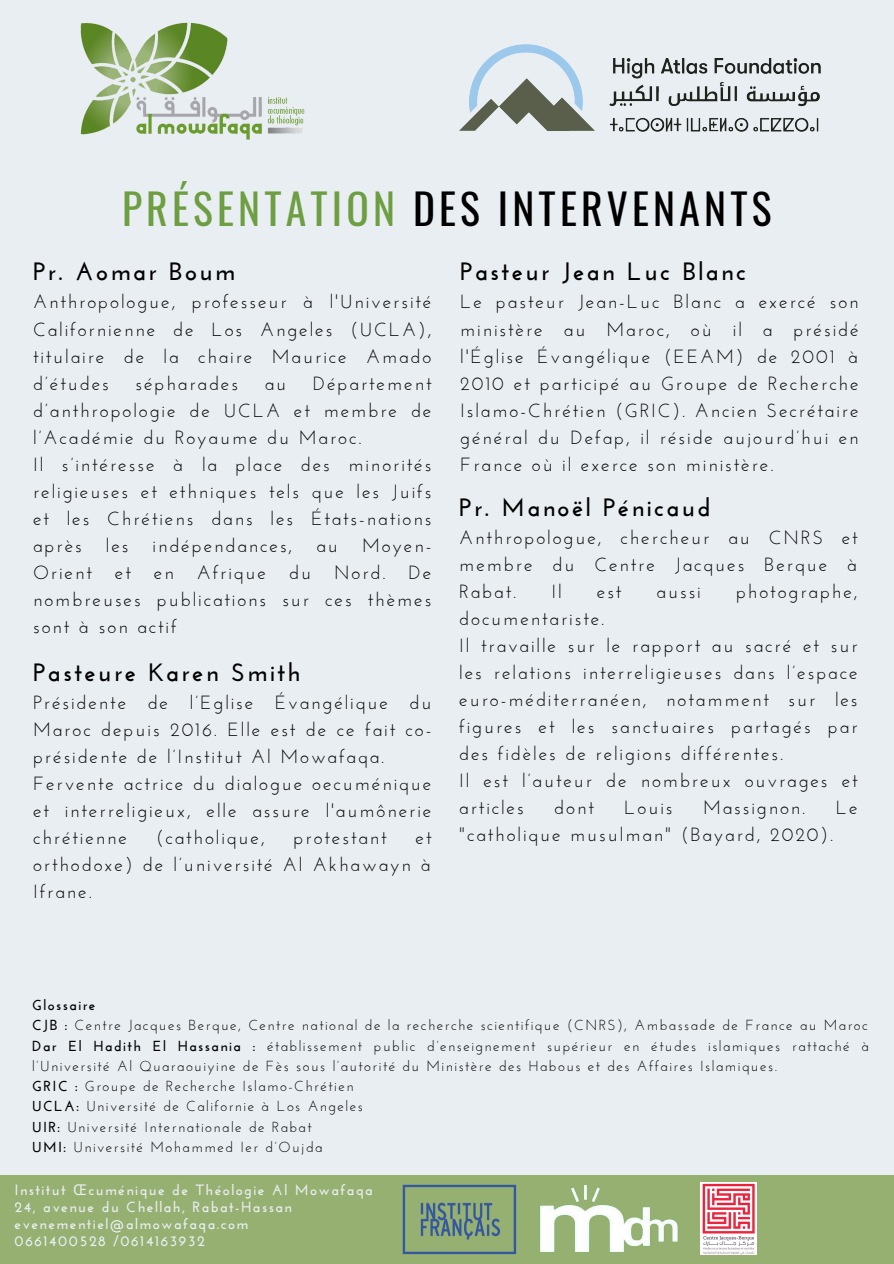
<style>
.page{position:relative;width:894px;height:1264px;background:#fff}
.page>*{position:absolute;margin:0;border:0;box-sizing:border-box;transform-origin:0 0}
.t1{font:41.7px "Oswald";letter-spacing:.1em;color:#000}
.t2{font:700 25.05px "Josefin Sans";letter-spacing:.1em;color:#000}
.t3{font:19.05px/27px "Josefin Sans";letter-spacing:.1em;color:#000;text-align:justify}
.t4{font:700 14.85px "Josefin Sans";letter-spacing:.1em;color:#e9eef2}
.t5{font:14.55px/20.2px "Josefin Sans";letter-spacing:.1em;color:#000}
.t6{font:700 14.55px "Josefin Sans";letter-spacing:.1em;color:#000}
.s1{color:#6d9e42}
.s2{font-weight:700}
.s3{font-family:"Noto Sans";font-weight:400}
</style>
<div class="page">
<div style="left:0;top:0;width:893px;height:1263px;background:#e9eef2"></div>
<div style="left:0;top:1174px;width:893px;height:89px;background:#96b071"></div>
<img style="left:402px;top:1184px;width:114px;height:70px">
<img style="left:540px;top:1185px;width:138px;height:68px">
<img style="left:700px;top:1182px;width:56px;height:72px">
<img style="left:80px;top:22px;width:225px;height:118px">
<img style="left:459px;top:44px;width:361px;height:87px">
<h2 class="t1" style="left:122px;top:176px;width:650px"><span class="s1">PRÉSENTATION</span> DES INTERVENANTS</h2>
<p class="t2" style="left:33px;top:261px;width:204px">Pr. Aomar Boum</p>
<p class="t3" style="left:33px;top:290px;width:400px">Anthropologue, professeur à l'Université Californienne de Los Angeles (UCLA), titulaire de la chaire Maurice Amado d’études</p>
<h2 class="t2" style="left:460px;top:261px;width:287px">Pasteur Jean Luc Blanc</h2>
<h2 class="t3" style="left:460px;top:290px;width:400px">Le pasteur Jean-Luc Blanc a exercé son ministère au Maroc, où il a présidé l'Église Évangélique (EEAM) de 2001 à 2010 et participé au Groupe de Recherche Islamo-Chrétien (GRIC). Ancien Secrétaire général du Defap, il réside aujourd’hui en France où il exerce son ministère.</h2>
<h2 class="t2" style="left:459px;top:496px;width:253px">Pr. Manoël Pénicaud</h2>
<h2 class="t3" style="left:459px;top:525px;width:400px">Anthropologue, chercheur au CNRS et membre du Centre Jacques Berque à Rabat.</h2>
<p class="t3" style="left:135px;top:371px;width:104px">sépharades</p>
<p class="t3" style="left:264px;top:371px;width:23px">au</p>
<p class="t3" style="left:33px;top:371px;width:400px;text-align:left;text-indent:279px">Département d’anthropologie de UCLA et membre de l’Académie du Royaume du Maroc.<br>Il s’intéresse à la place des minorités religieuses et ethniques tels que les Juifs et les Chrétiens dans les États-nations après</p>
<p class="t3" style="left:106px;top:533px;width:24px">les</p>
<p class="t3" style="left:152px;top:533px;width:141px">indépendances,</p>
<p class="t3" style="left:316px;top:533px;width:23px">au</p>
<p class="t3" style="left:33px;top:533px;width:400px;text-indent:329px">Moyen-Orient et en Afrique du Nord. De nombreuses publications sur ces thèmes sont à son actif</p>
<p class="t2" style="left:33px;top:661px;width:269px">Pasteure Karen Smith</p>
<p class="t3" style="left:33px;top:690px;width:400px;text-align:left">Présidente de l’Eglise Évangélique du Maroc depuis 2016. Elle est de ce fait co&shy;présidente de l’Institut Al Mowafaqa.<br>Fervente actrice du dialogue oecuménique et interreligieux, elle assure l'aumônerie chrétienne</p>
<h2 class="t3" style="left:551px;top:579px;width:12px">Il</h2>
<h2 class="t3" style="left:596px;top:579px;width:26px">est</h2>
<h2 class="t3" style="left:656px;top:579px;width:46px">aussi</h2>
<h2 class="t3" style="left:735px;top:579px;width:123px">photographe,</h2>
<h2 class="t3" style="left:459px;top:606px;width:400px;text-align:left">documentariste.<br>Il travaille sur le rapport au sacré et sur les relations interreligieuses dans l’espace euro-méditerranéen, notamment sur les figures et les sanctuaires partagés par des fidèles de religions différentes.<br>Il est l’auteur de nombreux ouvrages et articles</h2>
<h2 class="t3" style="left:554px;top:795px;width:41px">dont</h2>
<h2 class="t3" style="left:624px;top:795px;width:50px">Louis</h2>
<h2 class="t3" style="left:702px;top:795px;width:104px">Massignon.</h2>
<h2 class="t3" style="left:835px;top:795px;width:23px">Le</h2>
<h2 class="t3" style="left:459px;top:822px;width:375px">"catholique musulman" (Bayard, 2020).</h2>
<p class="t3" style="left:156px;top:825px;width:110px">(catholique,</p>
<p class="t3" style="left:293px;top:825px;width:95px">protestant</p>
<p class="t3" style="left:33px;top:825px;width:400px;text-indent:382px">et orthodoxe) de l’université Al Akhawayn à Ifrane.</p>
<p class="t6" style="left:32px;top:999px;width:65px">Glossaire</p>
<p class="t5" style="left:32px;top:1016px;width:837px"><span class="s2">CJB :</span> Centre Jacques Berque, Centre national de la recherche scientifique (CNRS), Ambassade de France au Maroc</p>
<p class="t5" style="left:32px;top:1036px;width:838px"><span class="s2">Dar El Hadith El Hassania :</span> établissement public d’enseignement supérieur en études islamiques rattaché à l’Université Al Quaraouiyine de Fès sous l’autorité du Ministère des Habous et des Affaires Islamiques.</p>
<p class="t5" style="left:32px;top:1077px;width:323px"><span class="s2">GRIC :</span> Groupe de Recherche Islamo-Chrétien</p>
<p class="t5" style="left:32px;top:1097px;width:332px"><span class="s2">UCLA:</span> Université de Californie à Los Angeles</p>
<p class="t5" style="left:32px;top:1117px;width:281px"><span class="s2">UIR:</span> Université Internationale de Rabat</p>
<p class="t5" style="left:32px;top:1138px;width:292px"><span class="s2">UMI:</span> Université Mohammed Ier d’Oujda</p>
<p class="t4" style="left:14px;top:1183px;width:359px">Institut <span class="s3">Œ</span>cuménique de Théologie Al Mowafaqa</p>
<p class="t4" style="left:14px;top:1200px;width:279px">24, avenue du Chellah, Rabat-Hassan</p>
<h1 class="t4" style="left:14px;top:1217px;width:235px">evenementiel@almowafaqa.com</h1>
<h2 class="t4" style="left:14px;top:1234px;width:192px">0661400528 /0614163932</h2>
</div>
